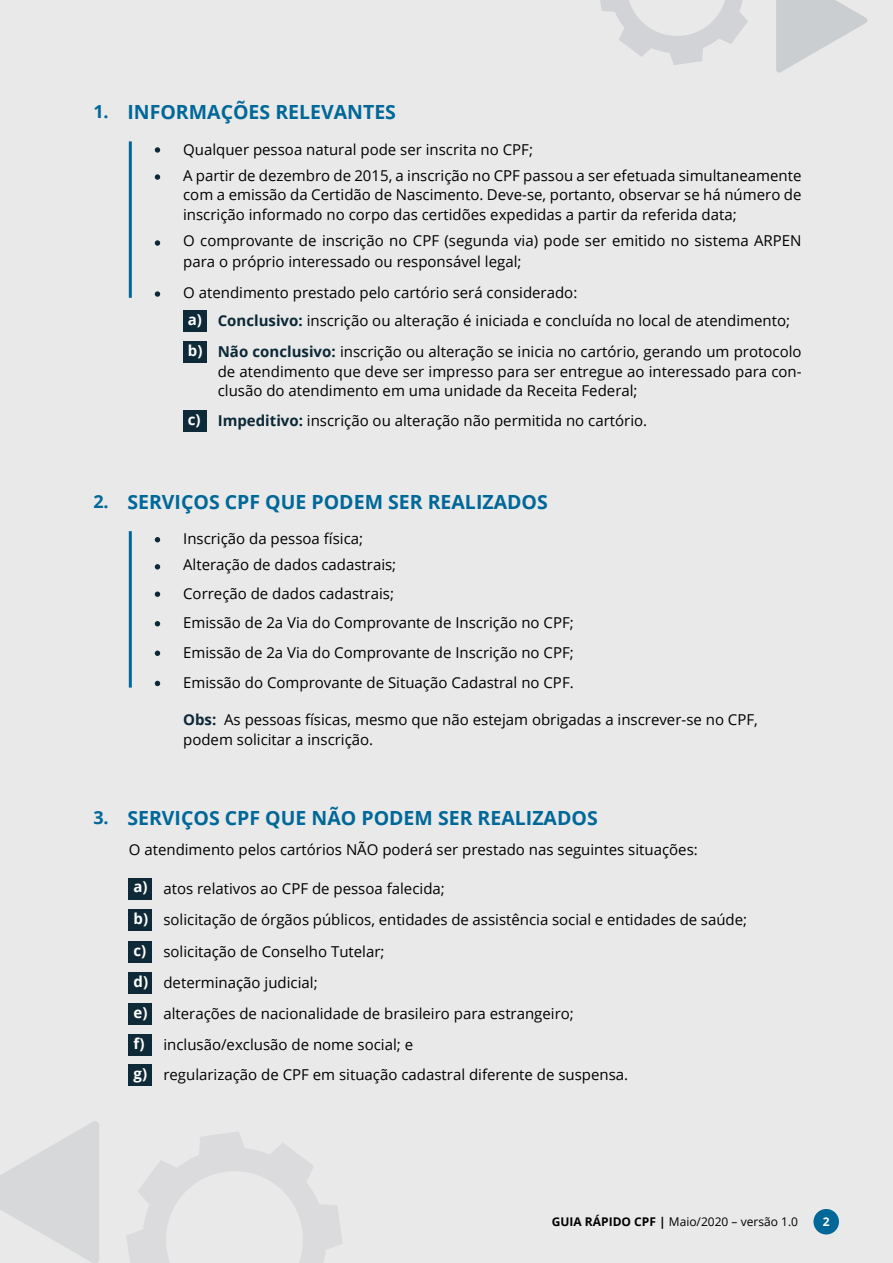
<style>
.page{position:relative;width:893px;height:1263px;background:#e9e9e9}
.page>*{position:absolute;margin:0;border:0;box-sizing:border-box;transform-origin:0 0}
.t1{font:700 19.5px "Open Sans";color:#006899}
.t2{font:700 18px "Open Sans";color:#006899}
.t3{font:15px/19.5px "Open Sans";color:#000}
.t4{font:700 15px/30.9px "Open Sans";color:#fff}
.t5{font:12px "Open Sans";color:#000}
.t6{font:700 12px "Open Sans";color:#fff}
.s1{font-weight:700;color:#0b2837}
.s2{font-weight:700}
</style>
<div class="page">
<div style="left:813px;top:1209px;width:26px;height:25px;background:#006899;border-radius:50%"></div>
<svg style="left:600px;top:0;width:148px;height:65px"></svg>
<svg style="left:776px;top:0;width:92px;height:73px"></svg>
<svg style="left:127px;top:1132px;width:216px;height:131px"></svg>
<svg style="left:0;top:1121px;width:99px;height:142px"></svg>
<hr style="left:129px;top:141px;width:3px;height:157px;background:#006899">
<hr style="left:129px;top:531px;width:3px;height:157px;background:#006899">
<svg style="left:155px;top:174px;width:5px;height:6px"></svg>
<svg style="left:155px;top:564px;width:5px;height:5px"></svg>
<svg style="left:155px;top:591px;width:5px;height:6px"></svg>
<svg style="left:155px;top:621px;width:5px;height:5px"></svg>
<svg style="left:155px;top:650px;width:5px;height:6px"></svg>
<svg style="left:155px;top:681px;width:5px;height:5px"></svg>
<svg style="left:155px;top:240px;width:5px;height:6px"></svg>
<svg style="left:155px;top:291px;width:5px;height:6px"></svg>
<svg style="left:155px;top:147px;width:5px;height:6px"></svg>
<svg style="left:155px;top:537px;width:5px;height:5px"></svg>
<div style="left:183px;top:310px;width:23px;height:22px;background:#0e2937"></div>
<div style="left:129px;top:878px;width:23px;height:21px;background:#0e2937"></div>
<div style="left:183px;top:341px;width:23px;height:22px;background:#0e2937"></div>
<div style="left:129px;top:909px;width:23px;height:21px;background:#0e2937"></div>
<div style="left:183px;top:411px;width:23px;height:21px;background:#0e2937"></div>
<div style="left:129px;top:941px;width:23px;height:21px;background:#0e2937"></div>
<div style="left:129px;top:972px;width:23px;height:22px;background:#0e2937"></div>
<div style="left:129px;top:1003px;width:23px;height:22px;background:#0e2937"></div>
<div style="left:129px;top:1034px;width:23px;height:22px;background:#0e2937"></div>
<div style="left:129px;top:1064px;width:23px;height:22px;background:#0e2937"></div>
<p class="t2" style="left:93px;top:98px;width:17px">1.</p>
<h1 class="t1" style="left:127px;top:98px;width:270px">INFORMAÇÕES RELEVANTES</h1>
<p class="t3" style="left:183px;top:139px;width:351px">Qualquer pessoa natural pode ser inscrita no CPF;</p>
<p class="t3" style="left:183px;top:165px;width:620px;text-align:justify">A partir de dezembro de 2015, a inscrição no CPF passou a ser efetuada simultaneamente com a emissão da Certidão de Nascimento. Deve-se, portanto, observar se há número de inscrição informado no corpo das certidões expedidas a partir da referida data;</p>
<p class="t3" style="left:183px;top:230px;width:620px;line-height:21px">O comprovante de inscrição no CPF (segunda via) pode ser emitido no sistema ARPEN para o próprio interessado ou responsável legal;</p>
<p class="t3" style="left:218px;top:277px;width:574px;line-height:28.7px;text-indent:-35px">O atendimento prestado pelo cartório será considerado:<br><span class="s1">Conclusivo:</span> inscrição ou alteração é iniciada e concluída no local de atendimento;</p>
<p class="t4" style="left:188px;top:304px;width:16px">a)</p>
<p class="t4" style="left:188px;top:335px;width:16px">b)</p>
<p class="t4" style="left:188px;top:404px;width:14px">c)</p>
<p class="t3" style="left:218px;top:342px;width:585px;text-align:justify"><span class="s1">Não conclusivo:</span> inscrição ou alteração se inicia no cartório, gerando um protocolo de atendimento que deve ser impresso para ser entregue ao interessado para con&shy;clusão do atendimento em uma unidade da Receita Federal;</p>
<p class="t3" style="left:218px;top:411px;width:431px"><span class="s1">Impeditivo:</span> inscrição ou alteração não permitida no cartório.</p>
<p class="t2" style="left:93px;top:488px;width:17px">2.</p>
<h1 class="t1" style="left:127px;top:488px;width:422px">SERVIÇOS CPF QUE PODEM SER REALIZADOS</h1>
<p class="t3" style="left:183px;top:529px;width:182px">Inscrição da pessoa física;</p>
<p class="t3" style="left:183px;top:550px;width:392px;line-height:29.4px">Alteração de dados cadastrais;<br>Correção de dados cadastrais;<br>Emissão de 2a Via do Comprovante de Inscrição no CPF; Emissão de 2a Via do Comprovante de Inscrição no CPF; Emissão do Comprovante de Situação Cadastral no CPF.</p>
<p class="t3" style="left:183px;top:710px;width:576px"><span class="s1">Obs:</span> As pessoas físicas, mesmo que não estejam obrigadas a inscrever-se no CPF, podem solicitar a inscrição.</p>
<p class="t2" style="left:93px;top:804px;width:17px">3.</p>
<h1 class="t1" style="left:127px;top:804px;width:472px">SERVIÇOS CPF QUE NÃO PODEM SER REALIZADOS</h1>
<p class="t3" style="left:129px;top:840px;width:570px">O atendimento pelos cartórios NÃO poderá ser prestado nas seguintes situações:</p>
<p class="t4" style="left:134px;top:871px;width:16px">a)</p>
<p class="t3" style="left:163px;top:878px;width:283px">atos relativos ao CPF de pessoa falecida;</p>
<p class="t4" style="left:134px;top:902px;width:16px">b)</p>
<p class="t3" style="left:163px;top:909px;width:585px">solicitação de órgãos públicos, entidades de assistência social e entidades de saúde;</p>
<p class="t4" style="left:134px;top:934px;width:16px">c) d) e) f) g)</p>
<p class="t3" style="left:163px;top:936px;width:466px;line-height:30.9px">solicitação de Conselho Tutelar;<br>determinação judicial;<br>alterações de nacionalidade de brasileiro para estrangeiro; inclusão/exclusão de nome social; e<br>regularização de CPF em situação cadastral diferente de suspensa.</p>
<p class="t5" style="left:552px;top:1214px;width:248px"><span class="s2">GUIA RÁPIDO CPF |</span> Maio/2020 – versão 1.0</p>
<p class="t6" style="left:823px;top:1213px;width:8px">2</p>
</div>
